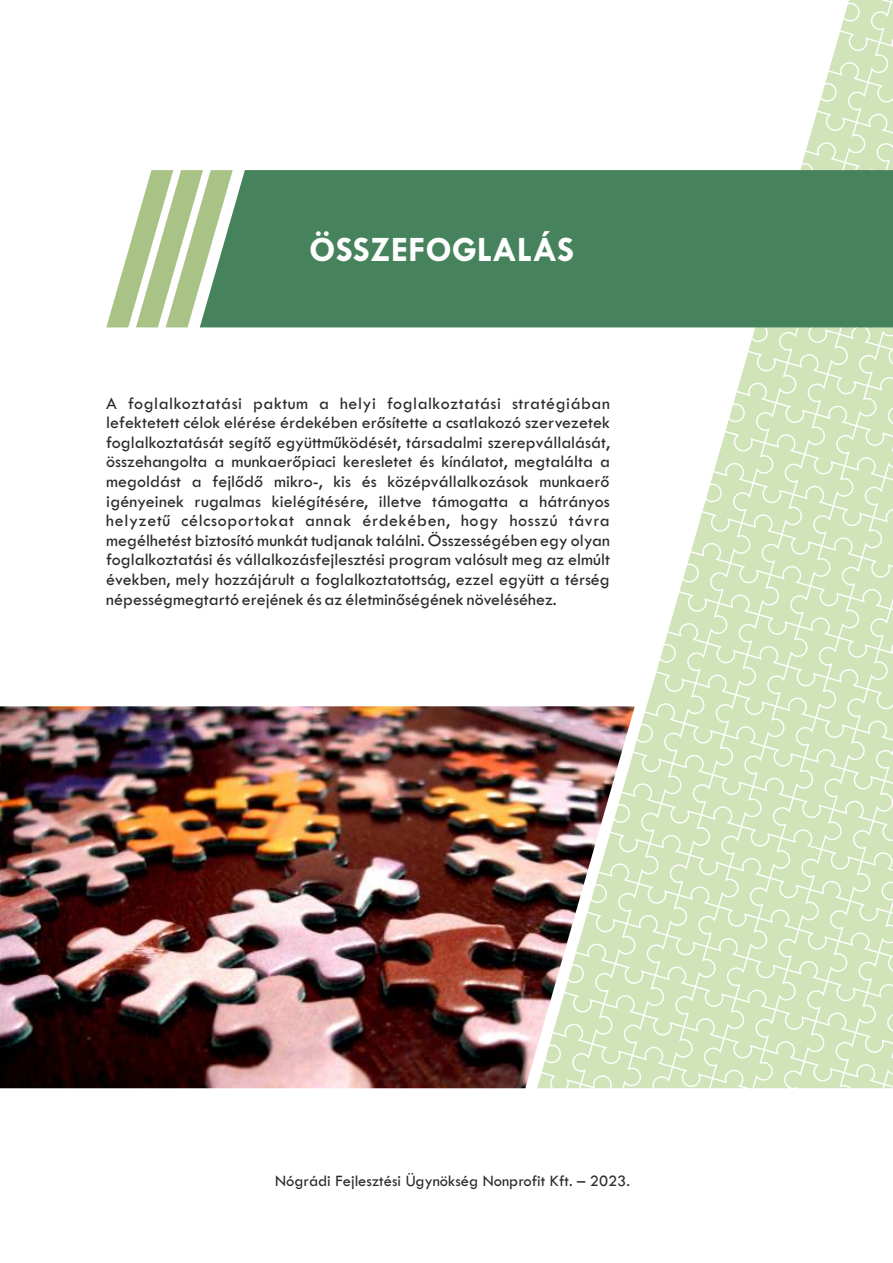
<style>
.page{position:relative;width:893px;height:1263px;background:#fff}
.page>*{position:absolute;margin:0;border:0;box-sizing:border-box;transform-origin:0 0}
.t1{font:700 36px "Tw Cen";color:#fefefe}
.t2{font:18px/19.6px "Tw Cen";color:#2b2a29;text-align:justify}
.t3{font:16.5px "Tw Cen";color:#2b2a29}
</style>
<div class="page">
<img style="left:0;top:706px;width:537px;height:382px">
<svg style="left:537px;top:0;width:356px;height:1088px;fill:#d1e4b9"></svg>
<div style="left:233px;top:170px;width:660px;height:157px;background:#46825c"></div>
<svg style="left:106px;top:170px;width:127px;height:157px"></svg>
<h1 class="t1" style="left:309px;top:236px;width:267px">ÖSSZEFOGLALÁS</h1>
<p class="t2" style="left:106px;top:394px;width:505px">A foglalkoztatási paktum a helyi foglalkoztatási stratégiában lefektetett célok elérése érdekében erősítette a csatlakozó szervezetek foglalkoztatását segítő együttműködését, társadalmi szerepvállalását, összehangolta a munkaerőpiaci keresletet és kínálatot, megtalálta a megoldást a fejlődő mikro-, kis és középvállalkozások munkaerő igényeinek rugalmas kielégítésére, illetve támogatta a hátrányos helyzetű célcsoportokat annak érdekében, hogy hosszú távra megélhetést biztosító munkát tudjanak találni. Összességében egy olyan foglalkoztatási és vállalkozásfejlesztési program valósult meg az elmúlt években, mely hozzájárult a foglalkoztatottság, ezzel együtt a térség népességmegtartó erejének és az életminőségének növeléséhez.</p>
<p class="t3" style="left:275px;top:1175px;width:356px">Nógrádi Fejlesztési Ügynökség Nonprofit Kft. – 2023.</p>
</div>
